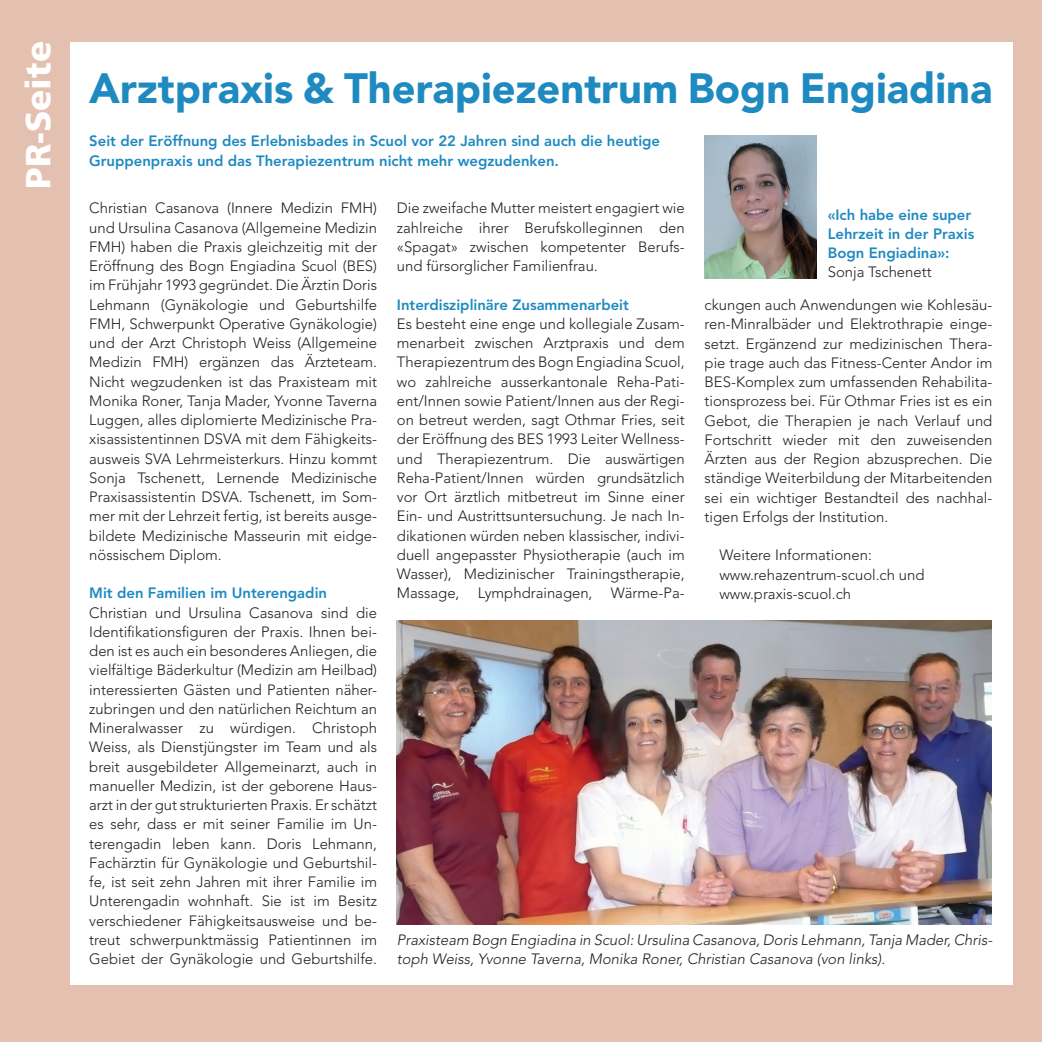
<style>
.page{position:relative;width:1042px;height:1042px;background:#e4c0b0}
.page>*{position:absolute;margin:0;border:0;box-sizing:border-box;transform-origin:0 0}
.t1{font:900 42px "Avenir LT";color:#1e8ac0}
.t2{font:900 35px "Frutiger LT";color:#fff}
.t3{font:300 14.88px/19.2px "Avenir LT";color:#231f20;text-align:justify}
.t4{font:800 14.88px/19.2px "Avenir LT";color:#1e8ac0}
.t5{font:italic 300 14.88px/19.2px "Avenir LT";color:#231f20}
</style>
<div class="page">
<div style="left:70px;top:42px;width:942px;height:943px;background:#fff"></div>
<img style="left:704px;top:135px;width:112px;height:143px">
<img style="left:397px;top:620px;width:595px;height:304px">
<h2 class="t2" style="left:17px;top:189px;width:149px;rotate:-90deg">PR-Seite</h2>
<h1 class="t1" style="left:89px;top:63px;width:904px">Arztpraxis &amp; Therapiezentrum Bogn Engiadina</h1>
<p class="t4" style="left:89px;top:132px;width:572px">Seit der Eröffnung des Erlebnisbades in Scuol vor 22 Jahren sind auch die heutige<br>Gruppenpraxis und das Therapiezentrum nicht mehr wegzudenken.</p>
<p class="t3" style="left:89px;top:199px;width:289px">Christian Casanova (Innere Medizin FMH) und Ursulina Casanova (Allgemeine Medizin FMH) haben die Praxis gleichzeitig mit der Eröffnung des Bogn Engiadina Scuol (BES) im Frühjahr 1993 gegründet. Die Ärztin Doris Lehmann (Gynäkologie und Geburtshilfe FMH, Schwerpunkt Operative Gynäkologie) und der Arzt Christoph Weiss (Allgemeine Medizin FMH) ergänzen das Ärzteteam.<br>Nicht wegzudenken ist das Praxisteam mit Monika Roner, Tanja Mader, Yvonne Taverna Luggen, alles diplomierte Medizinische Pra&shy;xisassistentinnen DSVA mit dem Fähigkeits&shy;ausweis SVA Lehrmeisterkurs. Hinzu kommt Sonja Tschenett, Lernende Medizinische Praxisassistentin DSVA. Tschenett, im Som&shy;mer mit der Lehrzeit fertig, ist bereits ausge&shy;bildete Medizinische Masseurin mit eidge&shy;nössischem Diplom.</p>
<p class="t4" style="left:89px;top:584px;width:239px">Mit den Familien im Unterengadin</p>
<p class="t3" style="left:89px;top:603px;width:289px">Christian und Ursulina Casanova sind die Identifikationsfiguren der Praxis. Ihnen bei&shy;den ist es auch ein besonderes Anliegen, die vielfältige Bäderkultur (Medizin am Heilbad) interessierten Gästen und Patienten näher&shy;zubringen und den natürlichen Reichtum an Mineralwasser zu würdigen. Christoph Weiss, als Dienstjüngster im Team und als breit ausgebildeter Allgemeinarzt, auch in manueller Medizin, ist der geborene Haus&shy;arzt in der gut strukturierten Praxis. Er schätzt es sehr, dass er mit seiner Familie im Un&shy;terengadin leben kann. Doris Lehmann, Fachärztin für Gynäkologie und Geburtshil&shy;fe, ist seit zehn Jahren mit ihrer Familie im Unterengadin wohnhaft. Sie ist im Besitz verschiedener Fähigkeitsausweise und be&shy;treut schwerpunktmässig Patientinnen im Gebiet der Gynäkologie und Geburtshilfe.</p>
<p class="t3" style="left:397px;top:199px;width:289px">Die zweifache Mutter meistert engagiert wie zahlreiche ihrer Berufskolleginnen den «Spagat» zwischen kompetenter Berufs&shy;und fürsorglicher Familienfrau.</p>
<p class="t4" style="left:397px;top:295px;width:234px">Interdisziplinäre Zusammenarbeit</p>
<p class="t3" style="left:397px;top:314px;width:289px">Es besteht eine enge und kollegiale Zusam&shy;menarbeit zwischen Arztpraxis und dem Therapiezentrum des Bogn Engiadina Scuol, wo zahlreiche ausserkantonale Reha-Pati&shy;ent/Innen sowie Patient/Innen aus der Regi&shy;on betreut werden, sagt Othmar Fries, seit der Eröffnung des BES 1993 Leiter Wellness&shy;und Therapiezentrum. Die auswärtigen Reha-Patient/Innen würden grundsätzlich vor Ort ärztlich mitbetreut im Sinne einer Ein- und Austrittsuntersuchung. Je nach In&shy;dikationen würden neben klassischer, indivi&shy;duell angepasster Physiotherapie (auch im Wasser), Medizinischer Trainingstherapie, Massage, Lymphdrainagen, Wärme-Pa-</p>
<p class="t4" style="left:828px;top:205px;width:148px">«Ich habe eine super<br>Lehrzeit in der Praxis<br>Bogn Engiadina»:</p>
<p class="t3" style="left:828px;top:263px;width:105px">Sonja Tschenett</p>
<p class="t3" style="left:704px;top:295px;width:289px">ckungen auch Anwendungen wie Kohlesäu&shy;ren-Minralbäder und Elektrothrapie einge&shy;setzt. Ergänzend zur medizinischen Thera&shy;pie trage auch das Fitness-Center Andor im BES-Komplex zum umfassenden Rehabilita&shy;tionsprozess bei. Für Othmar Fries ist es ein Gebot, die Therapien je nach Verlauf und Fortschritt wieder mit den zuweisenden Ärzten aus der Region abzusprechen. Die ständige Weiterbildung der Mitarbeitenden sei ein wichtiger Bestandteil des nachhal&shy;tigen Erfolgs der Institution.</p>
<p class="t3" style="left:719px;top:546px;width:207px;text-align:left">Weitere Informationen: www.rehazentrum-scuol.ch und www.praxis-scuol.ch</p>
<p class="t5" style="left:397px;top:930px;width:597px">Praxisteam Bogn Engiadina in Scuol: Ursulina Casanova, Doris Lehmann, Tanja Mader, Chris&shy;toph Weiss, Yvonne Taverna, Monika Roner, Christian Casanova (von links).</p>
</div>
